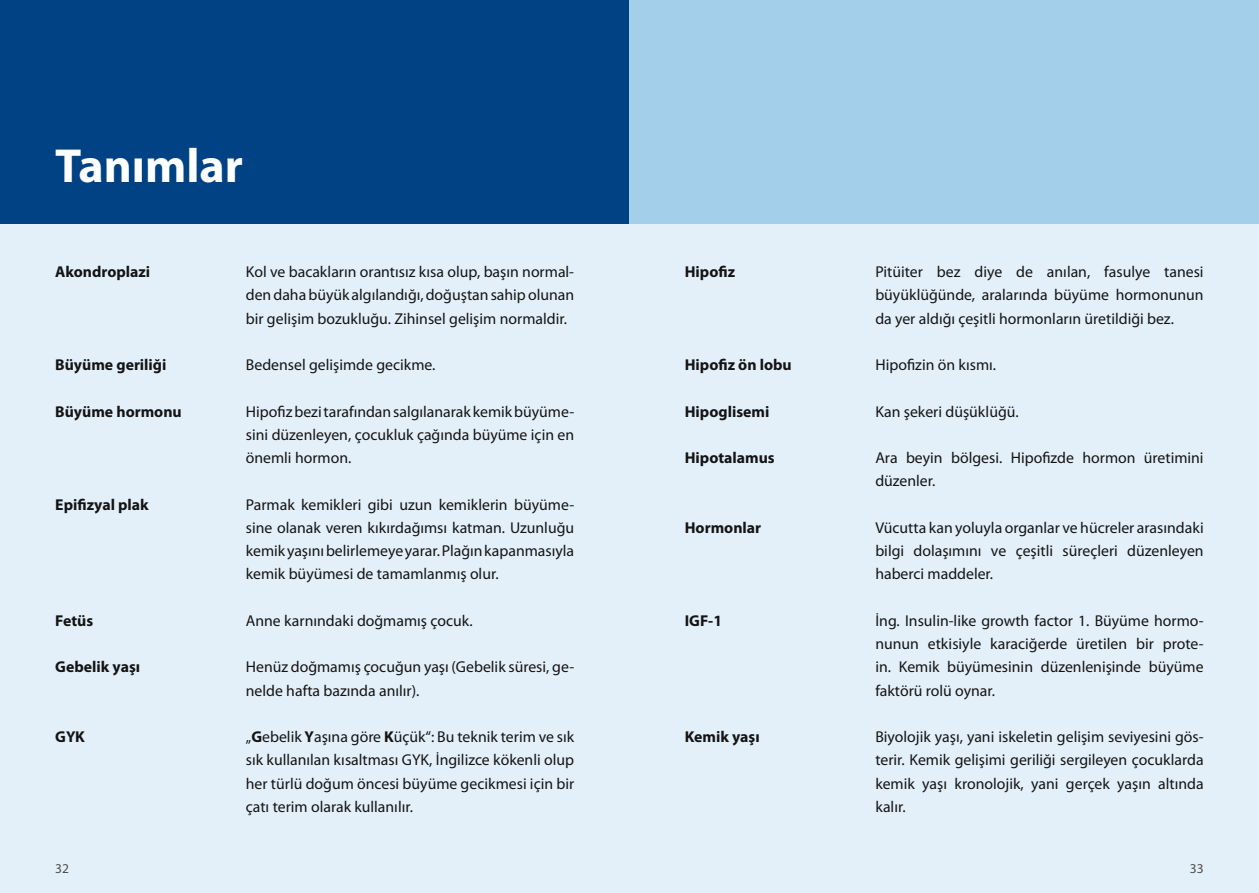
<style>
.page{position:relative;width:1259px;height:893px;background:#e3f0fa}
.page>*{position:absolute;margin:0;border:0;box-sizing:border-box;transform-origin:0 0}
.t1{font:700 48px "Myriad Pro";color:#fff}
.t2{font:15.75px/23.2px "Myriad Pro";color:#141414;text-align:justify}
.t3{font:700 15.75px "Myriad Pro";color:#141414}
.t4{font:13.5px "Myriad Pro";color:#4e4e4d}
.s1{font-weight:700}
</style>
<div class="page">
<div style="left:0;top:0;width:629px;height:223px;background:#004284"></div>
<div style="left:629px;top:0;width:630px;height:223px;background:#a3cfea"></div>
<h1 class="t1" style="left:55px;top:139px;width:189px">Tanımlar</h1>
<p class="t3" style="left:55px;top:263px;width:96px">Akondroplazi</p>
<p class="t2" style="left:246px;top:261px;width:330px">Kol ve bacakların orantısız kısa olup, başın normal&shy;den daha büyük algılandığı, doğuştan sahip olunan bir gelişim bozukluğu. Zihinsel gelişim normaldir.</p>
<p class="t3" style="left:55px;top:356px;width:113px">Büyüme geriliği</p>
<p class="t2" style="left:246px;top:354px;width:191px">Bedensel gelişimde gecikme.</p>
<p class="t3" style="left:55px;top:402px;width:128px">Büyüme hormonu</p>
<p class="t2" style="left:246px;top:400px;width:330px">Hipofiz bezi tarafından salgılanarak kemik büyüme&shy;sini düzenleyen, çocukluk çağında büyüme için en önemli hormon.</p>
<p class="t3" style="left:55px;top:495px;width:95px">Epifizyal plak</p>
<p class="t2" style="left:246px;top:493px;width:330px">Parmak kemikleri gibi uzun kemiklerin büyüme&shy;sine olanak veren kıkırdağımsı katman. Uzunluğu kemik yaşını belirlemeye yarar. Plağın kapanmasıyla kemik büyümesi de tamamlanmış olur.</p>
<p class="t3" style="left:55px;top:612px;width:40px">Fetüs</p>
<p class="t2" style="left:246px;top:609px;width:228px">Anne karnındaki doğmamış çocuk.</p>
<p class="t3" style="left:55px;top:658px;width:86px">Gebelik yaşı</p>
<p class="t2" style="left:246px;top:656px;width:330px">Henüz doğmamış çocuğun yaşı (Gebelik süresi, ge&shy;nelde hafta bazında anılır).</p>
<p class="t3" style="left:55px;top:728px;width:31px">GYK</p>
<p class="t2" style="left:246px;top:725px;width:330px">„<span class="s1">G</span>ebelik <span class="s1">Y</span>aşına göre <span class="s1">K</span>üçük“: Bu teknik terim ve sık sık kullanılan kısaltması GYK, İngilizce kökenli olup her türlü doğum öncesi büyüme gecikmesi için bir çatı terim olarak kullanılır.</p>
<p class="t3" style="left:685px;top:263px;width:52px">Hipofiz</p>
<p class="t2" style="left:875px;top:260px;width:330px">Pitüiter bez diye de anılan, fasulye tanesi büyüklüğünde, aralarında büyüme hormonunun da yer aldığı çeşitli hormonların üretildiği bez.</p>
<p class="t3" style="left:685px;top:356px;width:109px">Hipofiz ön lobu</p>
<p class="t2" style="left:875px;top:353px;width:122px">Hipofizin ön kısmı.</p>
<p class="t3" style="left:685px;top:402px;width:86px">Hipoglisemi</p>
<p class="t2" style="left:875px;top:400px;width:145px">Kan şekeri düşüklüğü.</p>
<p class="t3" style="left:685px;top:449px;width:91px">Hipotalamus</p>
<p class="t2" style="left:875px;top:446px;width:330px">Ara beyin bölgesi. Hipofizde hormon üretimini düzenler.</p>
<p class="t3" style="left:685px;top:519px;width:78px">Hormonlar</p>
<p class="t2" style="left:875px;top:516px;width:330px">Vücutta kan yoluyla organlar ve hücreler arasındaki bilgi dolaşımını ve çeşitli süreçleri düzenleyen haberci maddeler.</p>
<p class="t3" style="left:685px;top:612px;width:39px">IGF-1</p>
<p class="t2" style="left:875px;top:609px;width:330px">İng. Insulin-like growth factor 1. Büyüme hormo&shy;nunun etkisiyle karaciğerde üretilen bir prote&shy;in. Kemik büyümesinin düzenlenişinde büyüme faktörü rolü oynar.</p>
<p class="t3" style="left:685px;top:728px;width:76px">Kemik yaşı</p>
<p class="t2" style="left:875px;top:725px;width:330px">Biyolojik yaşı, yani iskeletin gelişim seviyesini gös&shy;terir. Kemik gelişimi geriliği sergileyen çocuklarda kemik yaşı kronolojik, yani gerçek yaşın altında kalır.</p>
<p class="t4" style="left:55px;top:861px;width:15px">32</p>
<p class="t4" style="left:1189px;top:861px;width:15px">33</p>
</div>
